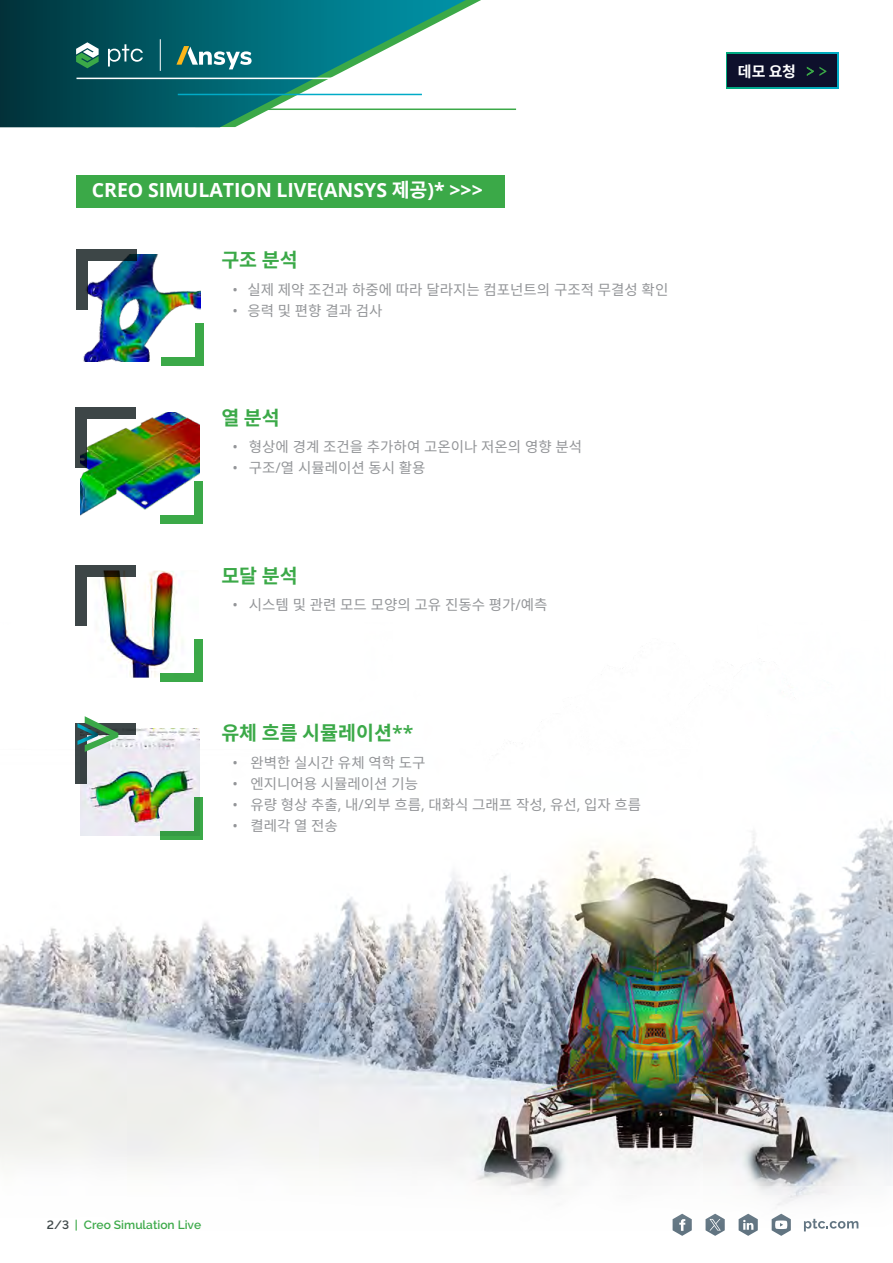
<style>
.page{position:relative;width:893px;height:1263px;background:#fff}
.page>*{position:absolute;margin:0;border:0;box-sizing:border-box;transform-origin:0 0}
.t1{font:600 42.75px "Open Sans";color:#fff}
.t2{font:700 19.5px "Open Sans";color:#fff}
.t3{font:700 19.5px "Noto Sans CJ Kkr";color:#3ba948}
.t4{font:700 15px "Noto Sans CJ Kkr";color:#fff}
.t5{font:14.55px "Noto Sans CJ Kkr";color:#939598}
.t6{font:600 12px "PTC Raleway";color:#3ba948}
.s1{font-family:"Noto Sans CJ Kkr"}
.s2{font-family:"Open Sans"}
.s3{font-size:70.35px;color:#3ba948}
.s4{font-family:"Open Sans";font-weight:600}
.s5{color:#3d4647}
</style>
<div class="page">
<img style="left:0;top:625px;width:893px;height:611px">
<div style="left:76px;top:175px;width:429px;height:32px;background:#3ba948"></div>
<img style="left:81px;top:413px;width:118px;height:102px">
<div style="left:75px;top:407px;width:61px;height:12px;background:#3d4647"></div>
<div style="left:75px;top:407px;width:12px;height:61px;background:#3d4647"></div>
<div style="left:160px;top:515px;width:43px;height:9px;background:#3ba948"></div>
<div style="left:194px;top:481px;width:9px;height:43px;background:#3ba948"></div>
<img style="left:81px;top:570px;width:118px;height:108px">
<svg style="left:87px;top:565px;width:49px;height:12px"></svg>
<div style="left:75px;top:565px;width:12px;height:60px;background:#3d4647"></div>
<div style="left:160px;top:673px;width:43px;height:9px;background:#3ba948"></div>
<div style="left:194px;top:639px;width:9px;height:43px;background:#3ba948"></div>
<img style="left:83px;top:255px;width:117px;height:107px">
<div style="left:76px;top:249px;width:61px;height:12px;background:#3d4647"></div>
<div style="left:76px;top:249px;width:12px;height:61px;background:#3d4647"></div>
<div style="left:161px;top:358px;width:43px;height:8px;background:#3ba948"></div>
<div style="left:195px;top:324px;width:9px;height:42px;background:#3ba948"></div>
<svg style="left:0;top:0;width:176px;height:127px;background:#01464f"></svg>
<hr style="left:257px;top:109px;width:259px;height:1px;background:#3ba948">
<hr style="left:77px;top:78px;width:258px;height:1px;background:#fff">
<img style="left:81px;top:728px;width:118px;height:107px">
<div style="left:75px;top:723px;width:61px;height:11px;background:#3d4647"></div>
<div style="left:75px;top:723px;width:12px;height:60px;background:#3d4647"></div>
<svg style="left:160px;top:831px;width:34px;height:8px"></svg>
<svg style="left:194px;top:797px;width:9px;height:42px"></svg>
<svg style="left:726px;top:53px;width:112px;height:35px"></svg>
<div style="left:727px;top:54px;width:110px;height:33px;background:#0e102c"></div>
<svg style="left:76px;top:42px;width:23px;height:26px"></svg>
<svg style="left:108px;top:44px;width:35px;height:23px"></svg>
<hr style="left:160px;top:39px;width:1px;height:32px;background:#fff">
<svg style="left:176px;top:0;width:305px;height:127px"></svg>
<svg style="left:807px;top:67px;width:19px;height:9px"></svg>
<h2 class="t2" style="left:92px;top:176px;width:393px">CREO SIMULATION LIVE(ANSYS <span class="s1">제공</span>)* &gt;&gt;&gt;</h2>
<h2 class="t3" style="left:221px;top:249px;width:78px">구조 분석</h2>
<p class="t5" style="left:232px;top:281px;width:437px"><span class="s2">•</span> 실제 제약 조건과 하중에 따라 달라지는 컴포넌트의 구조적 무결성 확인</p>
<p class="t5" style="left:232px;top:302px;width:152px"><span class="s2">•</span> 응력 및 편향 결과 검사</p>
<h2 class="t3" style="left:221px;top:406px;width:60px">열 분석</h2>
<p class="t5" style="left:232px;top:439px;width:351px"><span class="s2">•</span> 형상에 경계 조건을 추가하여 고온이나 저온의 영향 분석</p>
<p class="t5" style="left:232px;top:460px;width:195px"><span class="s2">•</span> 구조<span class="s2">/</span>열 시뮬레이션 동시 활용</p>
<h1 class="t1" style="left:75px;top:705px;width:48px">&gt;<span class="s3">&gt;</span></h1>
<h2 class="t3" style="left:221px;top:564px;width:78px">모달 분석</h2>
<p class="t5" style="left:232px;top:597px;width:317px"><span class="s2">•</span> 시스템 및 관련 모드 모양의 고유 진동수 평가<span class="s2">/</span>예측</p>
<h2 class="t3" style="left:221px;top:722px;width:194px">유체 흐름 시뮬레이션<span class="s4">**</span></h2>
<p class="t5" style="left:232px;top:755px;width:195px"><span class="s2">•</span> 완벽한 실시간 유체 역학 도구</p>
<p class="t5" style="left:232px;top:776px;width:187px"><span class="s2">•</span> 엔지니어용 시뮬레이션 기능</p>
<p class="t5" style="left:232px;top:797px;width:410px"><span class="s2">•</span> 유량 형상 추출<span class="s2">,</span> 내<span class="s2">/</span>외부 흐름<span class="s2">,</span> 대화식 그래프 작성<span class="s2">,</span> 유선<span class="s2">,</span> 입자 흐름</p>
<p class="t5" style="left:232px;top:818px;width:107px"><span class="s2">•</span> 켤레각 열 전송</p>
<p class="t4" style="left:738px;top:63px;width:60px">데모 요청</p>
<p class="t6" style="left:47px;top:1218px;width:156px"><span class="s5">2/3페</span> | Creo Simulation Live</p>
</div>
